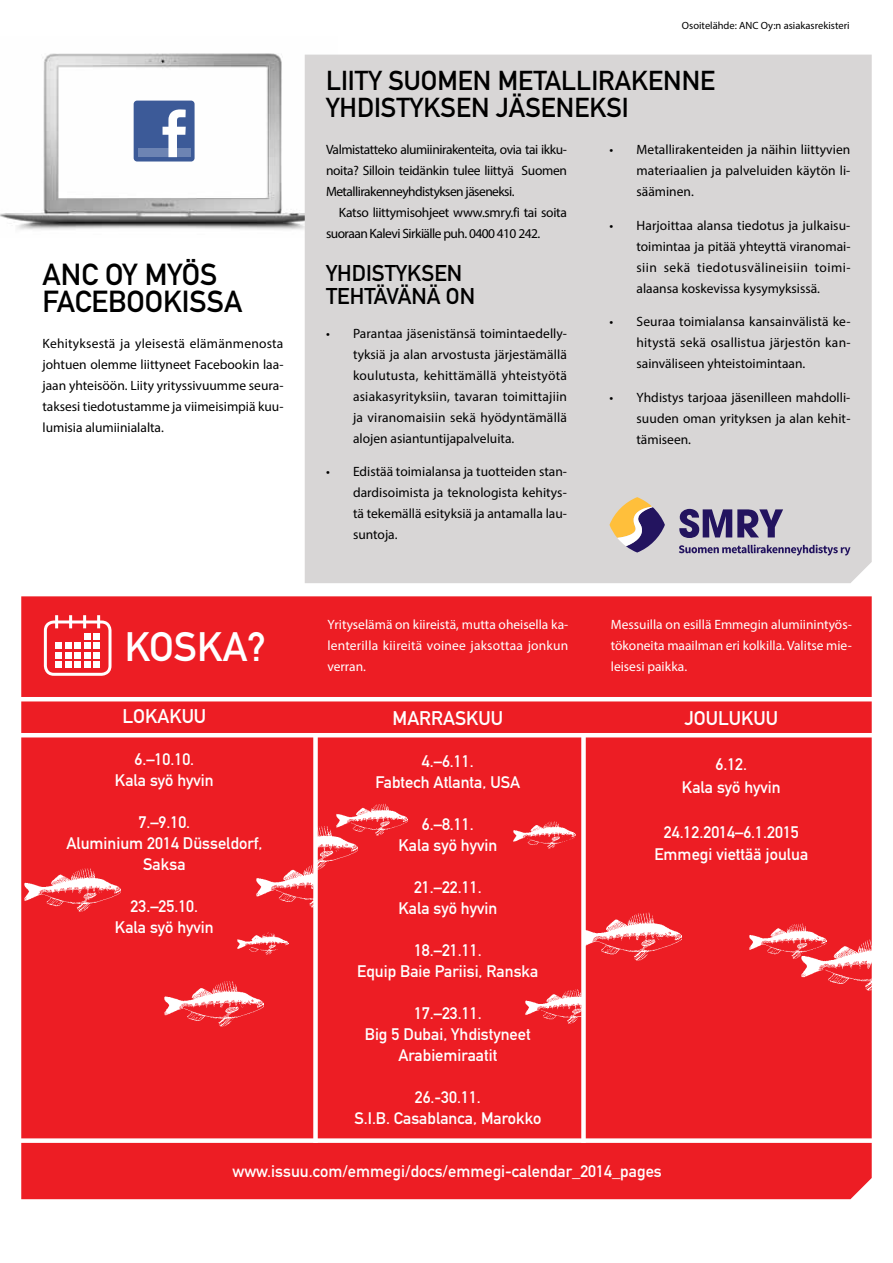
<style>
.page{position:relative;width:893px;height:1263px;background:#fff}
.page>*{position:absolute;margin:0;border:0;box-sizing:border-box;transform-origin:0 0}
.t1{font:40.5px "DIN Mittelschrift Std";color:#fff}
.t2{font:30px/27px "DIN Mittelschrift Std";color:#000}
.t3{font:27px/27px "DIN Mittelschrift Std";color:#000}
.t4{font:22.5px/22.5px "DIN Mittelschrift Std";color:#000}
.t5{font:19.5px "DIN Mittelschrift Std";color:#fff}
.t6{font:16.5px/21px "DIN Mittelschrift Std";color:#fff;text-align:center}
.t7{font:13.5px/21px "Myriad Pro";color:#000;text-align:justify}
.t8{font:13.5px/21px "Myriad Pro";color:#fff;text-align:justify}
.t9{font:13.5px/21px "Myriad Pro";letter-spacing:-.025em;color:#000}
.t10{font:10.5px "Myriad Pro";color:#000}
</style>
<div class="page">
<img style="left:0;top:53px;width:338px;height:185px">
<div style="left:134px;top:101px;width:61px;height:60px;background:#3c5a98;border-radius:3px"></div>
<div style="left:138px;top:148px;width:52px;height:9px;background:#6d84b3"></div>
<svg style="left:163px;top:109px;width:23px;height:48px"></svg>
<div style="left:21px;top:596px;width:851px;height:603px;background:#ed1d24"></div>
<div style="left:305px;top:55px;width:567px;height:528px;background:#d8d6d6"></div>
<hr style="left:16px;top:697px;width:875px;height:4px;background:#fff">
<div style="left:313px;top:735px;width:5px;height:408px;background:#fff"></div>
<div style="left:581px;top:735px;width:5px;height:408px;background:#fff"></div>
<hr style="left:16px;top:733px;width:875px;height:4px;background:#fff">
<img style="left:25px;top:867px;width:96px;height:45px">
<img style="left:238px;top:931px;width:51px;height:23px">
<img style="left:257px;top:863px;width:57px;height:44px">
<img style="left:336px;top:802px;width:71px;height:33px">
<img style="left:513px;top:820px;width:62px;height:29px">
<img style="left:585px;top:912px;width:97px;height:48px">
<img style="left:749px;top:922px;width:77px;height:36px">
<img style="left:802px;top:937px;width:70px;height:53px">
<img style="left:317px;top:825px;width:41px;height:45px">
<img style="left:164px;top:980px;width:99px;height:46px">
<div style="left:44px;top:620px;width:68px;height:56px;border:3px solid #fff;border-radius:9px"></div>
<svg style="left:55px;top:615px;width:3px;height:13px"></svg>
<svg style="left:69px;top:615px;width:3px;height:13px"></svg>
<svg style="left:83px;top:615px;width:3px;height:13px"></svg>
<svg style="left:97px;top:615px;width:3px;height:13px"></svg>
<div style="left:84px;top:633px;width:7px;height:6px;background:#fff"></div>
<div style="left:93px;top:633px;width:7px;height:6px;background:#fff"></div>
<div style="left:55px;top:642px;width:7px;height:7px;background:#fff"></div>
<div style="left:65px;top:642px;width:7px;height:7px;background:#fff"></div>
<div style="left:74px;top:642px;width:7px;height:7px;background:#fff"></div>
<div style="left:84px;top:642px;width:7px;height:7px;background:#fff"></div>
<div style="left:93px;top:642px;width:7px;height:7px;background:#fff"></div>
<div style="left:55px;top:652px;width:7px;height:6px;background:#fff"></div>
<div style="left:65px;top:652px;width:7px;height:6px;background:#fff"></div>
<div style="left:74px;top:652px;width:7px;height:6px;background:#fff"></div>
<div style="left:84px;top:652px;width:7px;height:6px;background:#fff"></div>
<div style="left:93px;top:652px;width:7px;height:6px;background:#fff"></div>
<div style="left:55px;top:661px;width:7px;height:7px;background:#fff"></div>
<div style="left:65px;top:661px;width:7px;height:7px;background:#fff"></div>
<div style="left:74px;top:661px;width:7px;height:7px;background:#fff"></div>
<div style="left:84px;top:661px;width:7px;height:7px;background:#fff"></div>
<div style="left:93px;top:661px;width:7px;height:7px;background:#fff"></div>
<svg style="left:679px;top:509px;width:104px;height:29px;background:#706691"></svg>
<svg style="left:609px;top:497px;width:56px;height:55px;background:#b5a091"></svg>
<svg style="left:679px;top:545px;width:171px;height:10px;background:#968faa"></svg>
<img style="left:525px;top:989px;width:57px;height:35px">
<div style="left:16px;top:1138px;width:875px;height:5px;background:#fff"></div>
<p class="t10" style="left:682px;top:19px;width:169px">Osoitelähde: ANC Oy:n asiakasrekisteri</p>
<h2 class="t2" style="left:43px;top:261px;width:201px">ANC OY MYÖS<br>FACEBOOKISSA</h2>
<p class="t7" style="left:43px;top:332px;width:242px">Kehityksestä ja yleisestä elämänmenosta johtuen olemme liittyneet Facebookin laa&shy;jaan yhteisöön. Liity yrityssivuumme seura&shy;taksesi tiedotustamme ja viimeisimpiä kuu&shy;lumisia alumiinialalta.</p>
<h1 class="t1" style="left:125px;top:623px;width:143px">KOSKA?</h1>
<h3 class="t5" style="left:122px;top:705px;width:85px">LOKAKUU</h3>
<p class="t6" style="left:115px;top:749px;width:100px">6.–10.10.<br>Kala syö hyvin</p>
<p class="t6" style="left:66px;top:812px;width:197px">7.–9.10.<br>Aluminium 2014 Düsseldorf,<br>Saksa</p>
<p class="t6" style="left:115px;top:896px;width:100px">23.–25.10.<br>Kala syö hyvin</p>
<h3 class="t3" style="left:326px;top:67px;width:391px">LIITY SUOMEN METALLIRAKENNE<br>YHDISTYKSEN JÄSENEKSI</h3>
<p class="t7" style="left:326px;top:139px;width:243px">Valmistatteko alumiinirakenteita, ovia tai ikku&shy;noita? Silloin teidänkin tulee liittyä Suomen Metallirakenneyhdistyksen jäseneksi.</p>
<p class="t9" style="left:326px;top:202px;width:242px;text-indent:13px">Katso liittymisohjeet www.smry.fi tai soita suoraan Kalevi Sirkiälle puh. 0400 410 242.</p>
<h3 class="t4" style="left:326px;top:262px;width:151px">YHDISTYKSEN<br>TEHTÄVÄNÄ ON</h3>
<p class="t7" style="left:353px;top:322px;width:216px;text-indent:-27px">• Parantaa jäsenistänsä toimintaedelly&shy;tyksiä ja alan arvostusta järjestämällä koulutusta, kehittämällä yhteistyötä asiakasyrityksiin, tavaran toimittajiin ja viranomaisiin sekä hyödyntämällä alojen asiantuntijapalveluita.</p>
<p class="t7" style="left:353px;top:461px;width:215px;text-indent:-27px">• Edistää toimialansa ja tuotteiden stan&shy;dardisoimista ja teknologista kehitys&shy;tä tekemällä esityksiä ja antamalla lau&shy;suntoja.</p>
<p class="t7" style="left:636px;top:139px;width:215px;text-indent:-27px">• Metallirakenteiden ja näihin liittyvien materiaalien ja palveluiden käytön li&shy;sääminen.</p>
<p class="t7" style="left:636px;top:214px;width:216px;text-indent:-27px">• Harjoittaa alansa tiedotus ja julkaisu&shy;toimintaa ja pitää yhteyttä viranomai&shy;siin sekä tiedotusvälineisiin toimi&shy;alaansa koskevissa kysymyksissä.</p>
<p class="t7" style="left:636px;top:311px;width:215px;text-indent:-27px">• Seuraa toimialansa kansainvälistä ke&shy;hitystä sekä osallistua järjestön kan&shy;sainväliseen yhteistoimintaan.</p>
<p class="t7" style="left:636px;top:387px;width:215px;text-indent:-27px">• Yhdistys tarjoaa jäsenilleen mahdolli&shy;suuden oman yrityksen ja alan kehit&shy;tämiseen.</p>
<p class="t8" style="left:327px;top:614px;width:242px">Yrityselämä on kiireistä, mutta oheisella ka&shy;lenterilla kiireitä voinee jaksottaa jonkun verran.</p>
<p class="t8" style="left:611px;top:614px;width:242px">Messuilla on esillä Emmegin alumiinintyös&shy;tökoneita maailman eri kolkilla. Valitse mie&shy;leisesi paikka.</p>
<h3 class="t5" style="left:393px;top:707px;width:112px">MARRASKUU</h3>
<p class="t6" style="left:375px;top:751px;width:146px">4.–6.11.<br>Fabtech Atlanta, USA</p>
<p class="t6" style="left:398px;top:814px;width:100px">6.–8.11.<br>Kala syö hyvin</p>
<p class="t6" style="left:398px;top:877px;width:100px">21.–22.11.<br>Kala syö hyvin</p>
<p class="t6" style="left:357px;top:940px;width:183px">18.–21.11.<br>Equip Baie Pariisi, Ranska</p>
<p class="t6" style="left:365px;top:1003px;width:167px">17.–23.11.<br>Big 5 Dubai, Yhdistyneet<br>Arabiemiraatit</p>
<p class="t6" style="left:354px;top:1087px;width:188px">26.-30.11.<br>S.I.B. Casablanca, Marokko</p>
<h3 class="t5" style="left:685px;top:707px;width:95px">JOULUKUU</h3>
<p class="t6" style="left:682px;top:753px;width:100px;line-height:22.5px">6.12.<br>Kala syö hyvin</p>
<p class="t6" style="left:654px;top:821px;width:155px;line-height:22.5px">24.12.2014–6.1.2015<br>Emmegi viettää joulua</p>
<p class="t6" style="left:232px;top:1160px;width:431px">www.issuu.com/emmegi/docs/emmegi-calendar_2014_pages</p>
</div>
